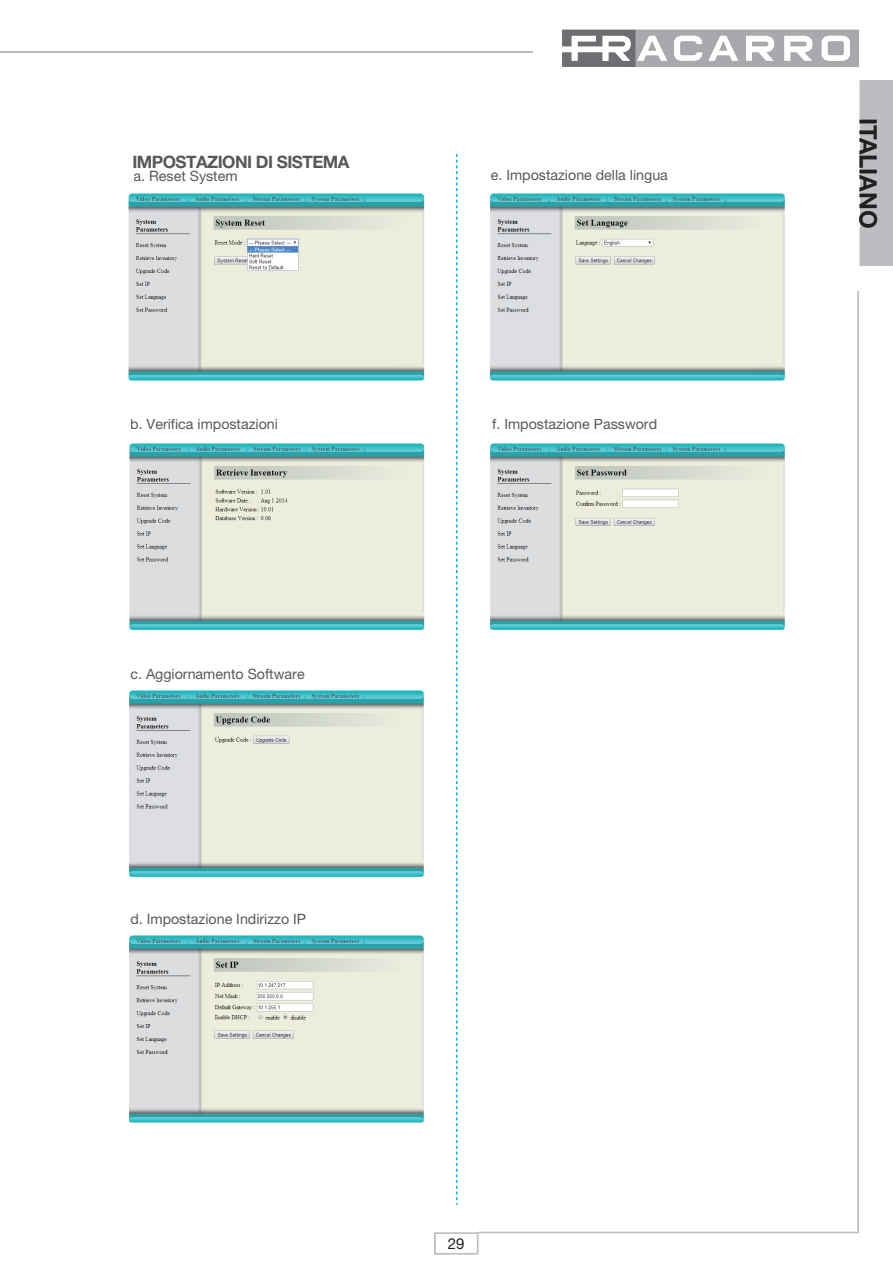
<style>
.page{position:relative;width:893px;height:1263px;background:#fff}
.page>*{position:absolute;margin:0;border:0;box-sizing:border-box;transform-origin:0 0}
.t1{font:700 24px "Helvetica Neue";color:#231f20}
.t2{font:700 17.1px "Helvetica Neue";letter-spacing:-.03em;color:#57585a}
.t3{font:15px "Helvetica Neue";color:#231f20}
.t4{font:14.25px "Helvetica Neue";color:#57585a}
</style>
<div class="page">
<svg style="left:478px;top:291px;width:381px;height:942px"></svg>
<svg style="left:434px;top:1232px;width:44px;height:22px"></svg>
<svg style="left:562px;top:30px;width:297px;height:37px"></svg>
<hr style="left:0;top:52px;width:532px;height:1px;background:#bcbdc0">
<div style="left:860px;top:80px;width:33px;height:186px;background:#bcbdc0"></div>
<div style="left:860px;top:119px;width:17px;height:108px;background:#bcbdc0"></div>
<svg style="left:456px;top:154px;width:1px;height:1050px"></svg>
<div style="left:492px;top:419px;width:164px;height:13px;background:#fff"></div>
<img style="left:129px;top:443px;width:296px;height:187px">
<img style="left:489px;top:443px;width:297px;height:187px">
<img style="left:129px;top:690px;width:295px;height:187px">
<img style="left:129px;top:935px;width:295px;height:188px">
<img style="left:489px;top:193px;width:297px;height:188px">
<img style="left:128px;top:193px;width:297px;height:188px">
<p class="t2" style="left:132px;top:151px;width:219px">IMPOSTAZIONI DI SISTEMA</p>
<p class="t4" style="left:134px;top:168px;width:105px">a. Reset System</p>
<p class="t4" style="left:130px;top:416px;width:149px">b. Verifica impostazioni</p>
<p class="t4" style="left:130px;top:665px;width:176px">c. Aggiornamento Software</p>
<p class="t4" style="left:130px;top:910px;width:177px">d. Impostazione Indirizzo IP</p>
<p class="t4" style="left:491px;top:167px;width:179px">e. Impostazione della lingua</p>
<p class="t4" style="left:492px;top:416px;width:166px">f. Impostazione Password</p>
<p class="t3" style="left:448px;top:1235px;width:18px">29</p>
<h1 class="t1" style="left:883px;top:118px;width:112px;rotate:90deg">ITALIANO</h1>
</div>
